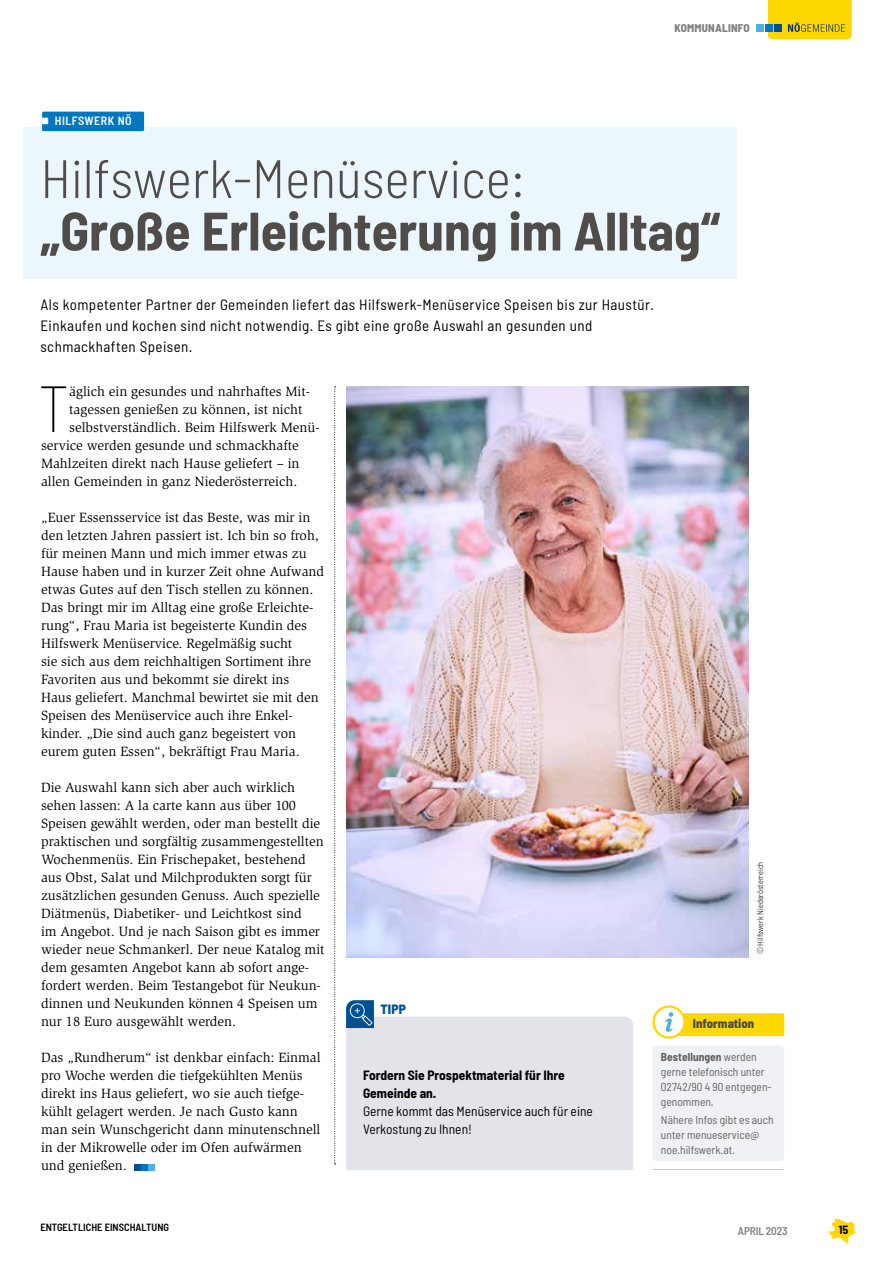
<style>
.page{position:relative;width:893px;height:1263px;background:#fff}
.page>*{position:absolute;margin:0;border:0;box-sizing:border-box;transform-origin:0 0}
.t1{font:100 semi-condensed 65.25px "Barlow";color:#000}
.t2{font:700 semi-condensed 54px "Barlow";color:#4f4c4a}
.t3{font:300 semi-condensed 54px "Barlow";color:#4f4c4a}
.t4{font:semi-condensed 15px/21px "Barlow";letter-spacing:.03em;color:#000}
.t5{font:13.8px/18px "Slimbach Std";color:#000}
.t6{font:semi-condensed 13.5px/18px "Barlow";color:#000}
.t7{font:700 semi-condensed 13.5px/18px "Barlow";color:#000}
.t8{font:800 semi-condensed 13.5px "Barlow";color:#005091}
.t9{font:800 semi-condensed 12.75px "Barlow";color:#4d4a48}
.t10{font:600 semi-condensed 12px "Barlow";letter-spacing:.04em;color:#fff}
.t11{font:700 semi-condensed 12px "Barlow";color:#000}
.t12{font:semi-condensed 11.55px/15px "Barlow";color:#626160}
.t13{font:800 semi-condensed 11.25px "Barlow";letter-spacing:.02em;color:#838283}
.t14{font:600 semi-condensed 11.25px "Barlow";letter-spacing:-.01em;color:#838283}
.t15{font:600 semi-condensed 10.5px "Barlow";color:#000}
.t16{font:300 semi-condensed 8.25px "Barlow";color:#000}
.s1{font-family:"Ardoise Ptf";font-weight:400;font-stretch:normal;font-size:18px}
.s2{font-weight:700}
</style>
<div class="page">
<svg style="left:135px;top:1164px;width:20px;height:6px"></svg>
<div style="left:23px;top:127px;width:714px;height:151px;background:#ecf6fd"></div>
<svg style="left:334px;top:387px;width:2px;height:777px"></svg>
<img style="left:346px;top:387px;width:403px;height:570px">
<div style="left:42px;top:112px;width:102px;height:19px;background:#0077bf;border-radius:2px"></div>
<div style="left:657px;top:1013px;width:127px;height:21px;background:#ffd700;border-radius:2px"></div>
<hr style="left:661px;top:1034px;width:123px;height:2px;background:#ffd700">
<div style="left:652px;top:1045px;width:132px;height:116px;background:#f0f1f4;border-radius:4px"></div>
<hr style="left:652px;top:1169px;width:132px;height:1px;background:#ffd700">
<svg style="left:654px;top:1006px;width:31px;height:31px"></svg>
<div style="left:652px;top:1005px;width:34px;height:34px;border:2px solid #ffd700;border-radius:50%"></div>
<svg style="left:665px;top:1012px;width:8px;height:20px"></svg>
<svg style="left:346px;top:1000px;width:287px;height:170px;background:#e1e4e9"></svg>
<svg style="left:829px;top:1218px;width:27px;height:25px"></svg>
<svg style="left:768px;top:0;width:84px;height:39px;background:#f2cf06"></svg>
<div style="left:756px;top:24px;width:7px;height:8px;background:#4ab1e4"></div>
<div style="left:765px;top:24px;width:8px;height:8px;background:#0077bf"></div>
<div style="left:774px;top:24px;width:8px;height:8px;background:#005091"></div>
<p class="t10" style="left:38px;top:113px;width:95px"><span class="s1">■</span> HILFSWERK NÖ</p>
<p class="t13" style="left:674px;top:21px;width:77px">KOMMUNALINFO</p>
<h2 class="t3" style="left:40px;top:145px;width:486px">Hilfswerk-Menüservice:</h2>
<h2 class="t2" style="left:40px;top:198px;width:681px">„Große Erleichterung im Alltag“</h2>
<p class="t4" style="left:40px;top:293px;width:615px">Als kompetenter Partner der Gemeinden liefert das Hilfswerk-Menüservice Speisen bis zur Haustür.<br>Einkaufen und kochen sind nicht notwendig. Es gibt eine große Auswahl an gesunden und schmackhaften Speisen.</p>
<h1 class="t1" style="left:38px;top:368px;width:33px">T</h1>
<p class="t5" style="left:69px;top:382px;width:242px">äglich ein gesundes und nahrhaftes Mit-</p>
<p class="t5" style="left:69px;top:400px;width:235px">tagessen genießen zu können, ist nicht</p>
<p class="t5" style="left:69px;top:418px;width:252px">selbstverständlich. Beim Hilfswerk Menü-</p>
<p class="t5" style="left:41px;top:436px;width:259px">service werden gesunde und schmackhafte</p>
<p class="t5" style="left:41px;top:454px;width:260px">Mahlzeiten direkt nach Hause geliefert – in</p>
<p class="t5" style="left:41px;top:472px;width:258px">allen Gemeinden in ganz Niederösterreich.</p>
<p class="t5" style="left:41px;top:508px;width:285px">„Euer Essensservice ist das Beste, was mir in den letzten Jahren passiert ist. Ich bin so froh, für meinen Mann und mich immer etwas zu Hause haben und in kurzer Zeit ohne Aufwand etwas Gutes auf den Tisch stellen zu können.<br>Das bringt mir im Alltag eine große Erleichte&shy;rung“, Frau Maria ist begeisterte Kundin des Hilfswerk Menüservice. Regelmäßig sucht<br>sie sich aus dem reichhaltigen Sortiment ihre Favoriten aus und bekommt sie direkt ins<br>Haus geliefert. Manchmal bewirtet sie mit den Speisen des Menüservice auch ihre Enkel&shy;kinder. „Die sind auch ganz begeistert von eurem guten Essen“, bekräftigt Frau Maria.</p>
<p class="t5" style="left:41px;top:778px;width:285px">Die Auswahl kann sich aber auch wirklich sehen lassen: A la carte kann aus über 100<br>Speisen gewählt werden, oder man bestellt die praktischen und sorgfältig zusammengestellten Wochenmenüs. Ein Frischepaket, bestehend aus Obst, Salat und Milchprodukten sorgt für zusätzlichen gesunden Genuss. Auch spezielle Diätmenüs, Diabetiker- und Leichtkost sind<br>im Angebot. Und je nach Saison gibt es immer wieder neue Schmankerl. Der neue Katalog mit dem gesamten Angebot kann ab sofort ange&shy;fordert werden. Beim Testangebot für Neukun&shy;dinnen und Neukunden können 4 Speisen um nur 18 Euro ausgewählt werden.</p>
<p class="t5" style="left:41px;top:1048px;width:281px">Das „Rundherum“ ist denkbar einfach: Einmal pro Woche werden die tiefgekühlten Menüs direkt ins Haus geliefert, wo sie auch tiefge&shy;kühlt gelagert werden. Je nach Gusto kann man sein Wunschgericht dann minutenschnell in der Mikrowelle oder im Ofen aufwärmen und genießen.</p>
<p class="t15" style="left:40px;top:1221px;width:130px">ENTGELTLICHE EINSCHALTUNG</p>
<p class="t8" style="left:380px;top:1000px;width:27px">TIPP</p>
<p class="t7" style="left:363px;top:1066px;width:203px">Fordern Sie Prospektmaterial für Ihre<br>Gemeinde an.</p>
<p class="t6" style="left:363px;top:1102px;width:231px">Gerne kommt das Menüservice auch für eine<br>Verkostung zu Ihnen!</p>
<p class="t16" style="left:755px;top:954px;width:94px;rotate:-90deg">© Hilfswerk Niederösterreich</p>
<p class="t9" style="left:693px;top:1016px;width:63px">Information</p>
<p class="t12" style="left:661px;top:1049px;width:112px"><span class="s2">Bestellungen</span> werden gerne telefonisch unter<br>02742/90 4 90 entgegen&shy;genommen.</p>
<p class="t12" style="left:661px;top:1112px;width:114px">Nähere Infos gibt es auch unter menueservice@ noe.hilfswerk.at.</p>
<p class="t14" style="left:738px;top:1224px;width:51px">APRIL 2023</p>
<p class="t11" style="left:839px;top:1222px;width:11px">15</p>
</div>
